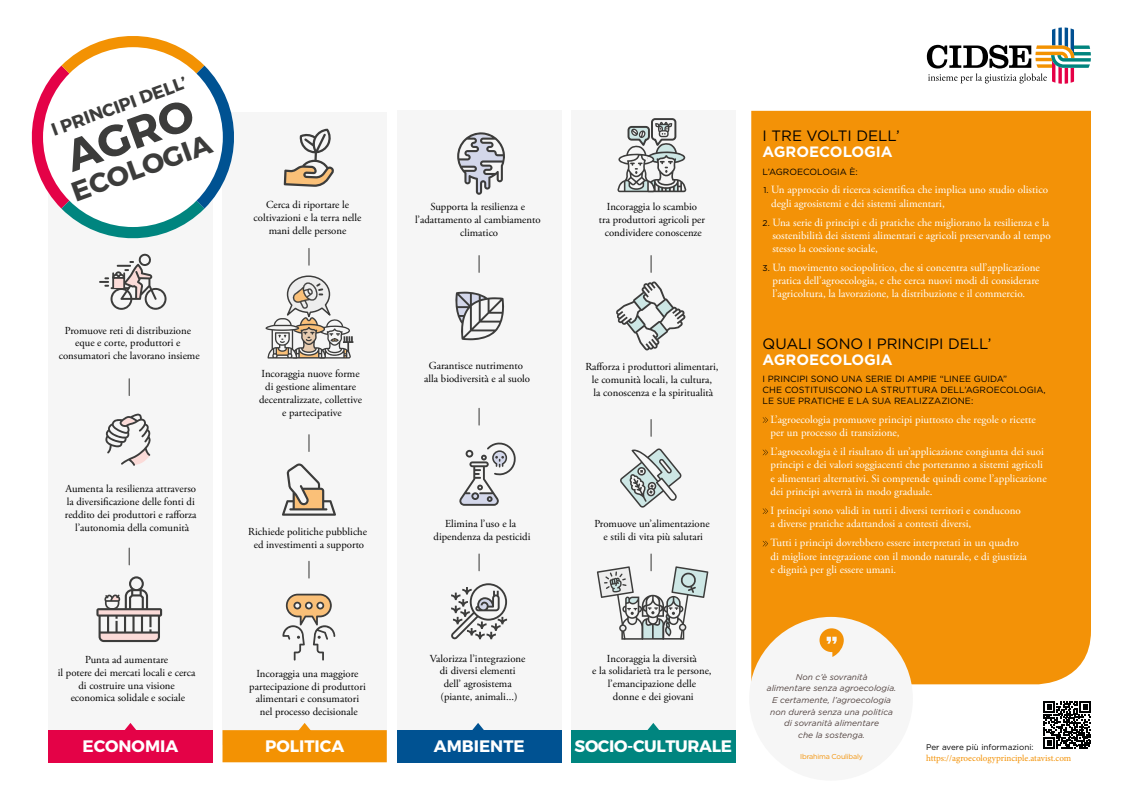
<style>
.page{position:relative;width:1134px;height:794px;background:#fff}
.page>*{position:absolute;margin:0;border:0;box-sizing:border-box;transform-origin:0 0}
.t1{font:700 44px "Montserrat";color:#3c3c3b}
.t2{font:700 27.5px "Montserrat";color:#3c3c3b}
.t3{font:700 17.7px "Montserrat";color:#3c3c3b}
.t4{font:700 16.6px "Montserrat";color:#fff}
.t5{font:700 16.6px "Montserrat";letter-spacing:-.02em;color:#fff}
.t6{font:15px "Gotham";color:#000}
.t7{font:700 15px "Gotham";color:#fff}
.t8{font:11px/13.2px "Adobe Garamond Pro";color:#fff}
.t9{font:10.7px/12.9px "Adobe Garamond Pro";color:#000;text-align:center}
.t10{font:9.1px "Minion Pro";color:#f39207}
.t11{font:9px/10.8px "Gotham";color:#000}
.t12{font:italic 8.4px/11.6px "Gotham";color:#50413e;text-align:center}
.t13{font:8.1px "Gotham";color:#000}
.t14{font:7.1px "Gotham";letter-spacing:-.025em;color:#f39207}
.s1{font-family:"Gotham";font-size:8.5px;color:#000}
</style>
<div class="page">
<div style="left:751px;top:111px;width:340px;height:573px;background:#f39207"></div>
<svg style="left:763px;top:417px;width:5px;height:6px"></svg>
<svg style="left:763px;top:450px;width:5px;height:5px"></svg>
<svg style="left:763px;top:508px;width:5px;height:6px"></svg>
<svg style="left:763px;top:541px;width:5px;height:5px"></svg>
<div style="left:48px;top:111px;width:165px;height:632px;background:#f6f6f6"></div>
<div style="left:48px;top:730px;width:165px;height:32px;background:#e40247"></div>
<svg style="left:124px;top:723px;width:12px;height:7px"></svg>
<svg style="left:129px;top:379px;width:1px;height:16px"></svg>
<svg style="left:129px;top:548px;width:1px;height:17px"></svg>
<svg style="left:99px;top:254px;width:68px;height:56px"></svg>
<div style="left:113px;top:278px;width:11px;height:9px;background:#fbdbd8"></div>
<div style="left:112px;top:277px;width:13px;height:12px;border:2px solid #3c3c3b"></div>
<svg style="left:105px;top:413px;width:46px;height:53px"></svg>
<svg style="left:96px;top:576px;width:66px;height:66px"></svg>
<div style="left:222px;top:112px;width:165px;height:632px;background:#f6f6f6"></div>
<svg style="left:282px;top:463px;width:54px;height:53px"></svg>
<svg style="left:282px;top:593px;width:53px;height:67px"></svg>
<svg style="left:284px;top:129px;width:50px;height:58px"></svg>
<svg style="left:308px;top:248px;width:2px;height:17px"></svg>
<svg style="left:308px;top:435px;width:2px;height:16px"></svg>
<svg style="left:308px;top:561px;width:2px;height:17px"></svg>
<svg style="left:222px;top:723px;width:165px;height:39px"></svg>
<svg style="left:31px;top:36px;width:203px;height:203px"></svg>
<div style="left:43px;top:47px;width:180px;height:180px;background:#fff;border-radius:50%"></div>
<div style="left:397px;top:111px;width:164px;height:632px;background:#f6f6f6"></div>
<div style="left:397px;top:730px;width:164px;height:32px;background:#005292"></div>
<svg style="left:478px;top:256px;width:2px;height:16px"></svg>
<svg style="left:478px;top:408px;width:2px;height:17px"></svg>
<svg style="left:478px;top:554px;width:2px;height:17px"></svg>
<svg style="left:457px;top:132px;width:48px;height:63px"></svg>
<svg style="left:455px;top:291px;width:49px;height:49px"></svg>
<svg style="left:451px;top:583px;width:56px;height:56px"></svg>
<svg style="left:472px;top:723px;width:12px;height:7px"></svg>
<svg style="left:459px;top:442px;width:57px;height:64px"></svg>
<svg style="left:265px;top:275px;width:88px;height:83px"></svg>
<div style="left:571px;top:111px;width:164px;height:632px;background:#f6f6f6"></div>
<div style="left:571px;top:730px;width:164px;height:32px;background:#00857f"></div>
<svg style="left:650px;top:256px;width:2px;height:16px"></svg>
<svg style="left:650px;top:419px;width:2px;height:17px"></svg>
<svg style="left:616px;top:281px;width:69px;height:69px"></svg>
<svg style="left:620px;top:448px;width:61px;height:59px"></svg>
<svg style="left:647px;top:723px;width:12px;height:7px"></svg>
<div style="left:651px;top:118px;width:25px;height:23px;border:2px solid #3c3c3b;border-radius:3px"></div>
<svg style="left:617px;top:122px;width:69px;height:70px"></svg>
<svg style="left:597px;top:554px;width:111px;height:85px"></svg>
<svg style="left:927px;top:27px;width:164px;height:57px"></svg>
<svg style="left:1043px;top:701px;width:48px;height:48px"></svg>
<div style="left:749px;top:617px;width:164px;height:163px;background:#f6f6f6;border-radius:50%"></div>
<svg style="left:819px;top:628px;width:25px;height:29px"></svg>
<p class="t3" style="left:48px;top:120px;width:145px;rotate:-20deg">I PRINCIPI DELL’</p>
<p class="t1" style="left:58px;top:132px;width:134px;rotate:-20deg">AGRO</p>
<p class="t2" style="left:67px;top:177px;width:148px;rotate:-20deg">ECOLOGIA</p>
<p class="t9" style="left:254px;top:199px;width:109px">Cerca di riportare le coltivazioni e la terra nelle mani delle persone</p>
<p class="t9" style="left:59px;top:324px;width:142px">Promuove reti di distribuzione eque e corte, produttori e consumatori che lavorano insieme</p>
<p class="t9" style="left:65px;top:483px;width:133px">Aumenta la resilienza attraverso la diversificazione delle fonti di reddito dei produttori e rafforza l’autonomia della comunità</p>
<p class="t9" style="left:259px;top:367px;width:105px">Incoraggia nuove forme di gestione alimentare decentralizzate, collettive e partecipative</p>
<p class="t9" style="left:248px;top:525px;width:120px">Richiede politiche pubbliche ed investimenti a supporto</p>
<p class="t9" style="left:58px;top:653px;width:139px">Punta ad aumentare<br>il potere dei mercati locali e cerca di costruire una visione economica solidale e sociale</p>
<p class="t4" style="left:83px;top:736px;width:97px">ECONOMIA</p>
<p class="t9" style="left:249px;top:667px;width:118px">Incoraggia una maggiore partecipazione di produttori alimentari e consumatori nel processo decisionale</p>
<p class="t4" style="left:265px;top:736px;width:81px">POLITICA</p>
<p class="t6" style="left:763px;top:126px;width:139px">I TRE VOLTI DELL’</p>
<p class="t7" style="left:763px;top:142px;width:132px">AGROECOLOGIA</p>
<p class="t9" style="left:415px;top:201px;width:127px">Supporta la resilienza e l’adattamento al cambiamento climatico</p>
<p class="t9" style="left:599px;top:201px;width:108px">Incoraggia lo scambio<br>tra produttori agricoli per condividere conoscenze</p>
<p class="t11" style="left:763px;top:166px;width:97px">L’AGROECOLOGIA È:</p>
<p class="t8" style="left:771px;top:184px;width:278px;text-indent:-8px"><span class="s1">1.</span> Un approccio di ricerca scientifica che implica uno studio olistico degli agrosistemi e dei sistemi alimentari,</p>
<p class="t8" style="left:772px;top:216px;width:280px;text-indent:-10px"><span class="s1">2.</span> Una serie di principi e di pratiche che migliorano la resilienza e la sostenibilità dei sistemi alimentari e agricoli preservando al tempo stesso la coesione sociale,</p>
<p class="t8" style="left:772px;top:261px;width:269px;text-align:justify;text-indent:-10px"><span class="s1">3.</span> Un movimento sociopolitico, che si concentra sull’applicazione pratica dell’agroecologia, e che cerca nuovi modi di considerare l’agricoltura, la lavorazione, la distribuzione e il commercio.</p>
<p class="t9" style="left:424px;top:360px;width:107px">Garantisce nutrimento alla biodiversità e al suolo</p>
<p class="t9" style="left:433px;top:517px;width:98px">Elimina l’uso e la dipendenza da pesticidi</p>
<p class="t9" style="left:585px;top:360px;width:135px">Rafforza i produttori alimentari, le comunità locali, la cultura,<br>la conoscenza e la spiritualità</p>
<p class="t9" style="left:594px;top:517px;width:117px">Promuove un’alimentazione e stili di vita più salutari</p>
<p class="t6" style="left:763px;top:334px;width:230px">QUALI SONO I PRINCIPI DELL’</p>
<p class="t7" style="left:763px;top:350px;width:132px">AGROECOLOGIA</p>
<p class="t11" style="left:763px;top:373px;width:285px">I PRINCIPI SONO UNA SERIE DI AMPIE “LINEE GUIDA”<br>CHE COSTITUISCONO LA STRUTTURA DELL’AGROECOLOGIA,<br>LE SUE PRATICHE E LA SUA REALIZZAZIONE:</p>
<p class="t8" style="left:770px;top:413px;width:267px">L’agroecologia promuove principi piuttosto che regole o ricette per un processo di transizione,</p>
<p class="t8" style="left:770px;top:445px;width:278px">L’agroecologia è il risultato di un’applicazione congiunta dei suoi principi e dei valori soggiacenti che porteranno a sistemi agricoli e alimentari alternativi. Si comprende quindi come l’applicazione dei principi avverrà in modo graduale.</p>
<p class="t8" style="left:770px;top:504px;width:252px">I principi sono validi in tutti i diversi territori e conducono a diverse pratiche adattandosi a contesti diversi,</p>
<p class="t8" style="left:770px;top:536px;width:258px">Tutti i principi dovrebbero essere interpretati in un quadro di migliore integrazione con il mondo naturale, e di giustizia e dignità per gli essere umani.</p>
<p class="t9" style="left:430px;top:652px;width:97px">Valorizza l’integrazione di diversi elementi dell’ agrosistema (piante, animali...)</p>
<p class="t4" style="left:434px;top:736px;width:92px">AMBIENTE</p>
<p class="t9" style="left:592px;top:652px;width:121px">Incoraggia la diversità<br>e la solidarietà tra le persone, l’emancipazione delle<br>donne e dei giovani</p>
<p class="t5" style="left:575px;top:736px;width:159px">SOCIO-CULTURALE</p>
<p class="t12" style="left:767px;top:671px;width:131px">Non c’è sovranità<br>alimentare senza agroecologia.<br>E certamente, l’agroecologia non durerà senza una politica di sovranità alimentare<br>che la sostenga.</p>
<p class="t14" style="left:800px;top:752px;width:64px">Ibrahima Coulibaly</p>
<p class="t13" style="left:926px;top:742px;width:109px">Per avere più informazioni:</p>
<p class="t10" style="left:926px;top:752px;width:147px">https://agroecologyprinciple.atavist.com</p>
</div>
